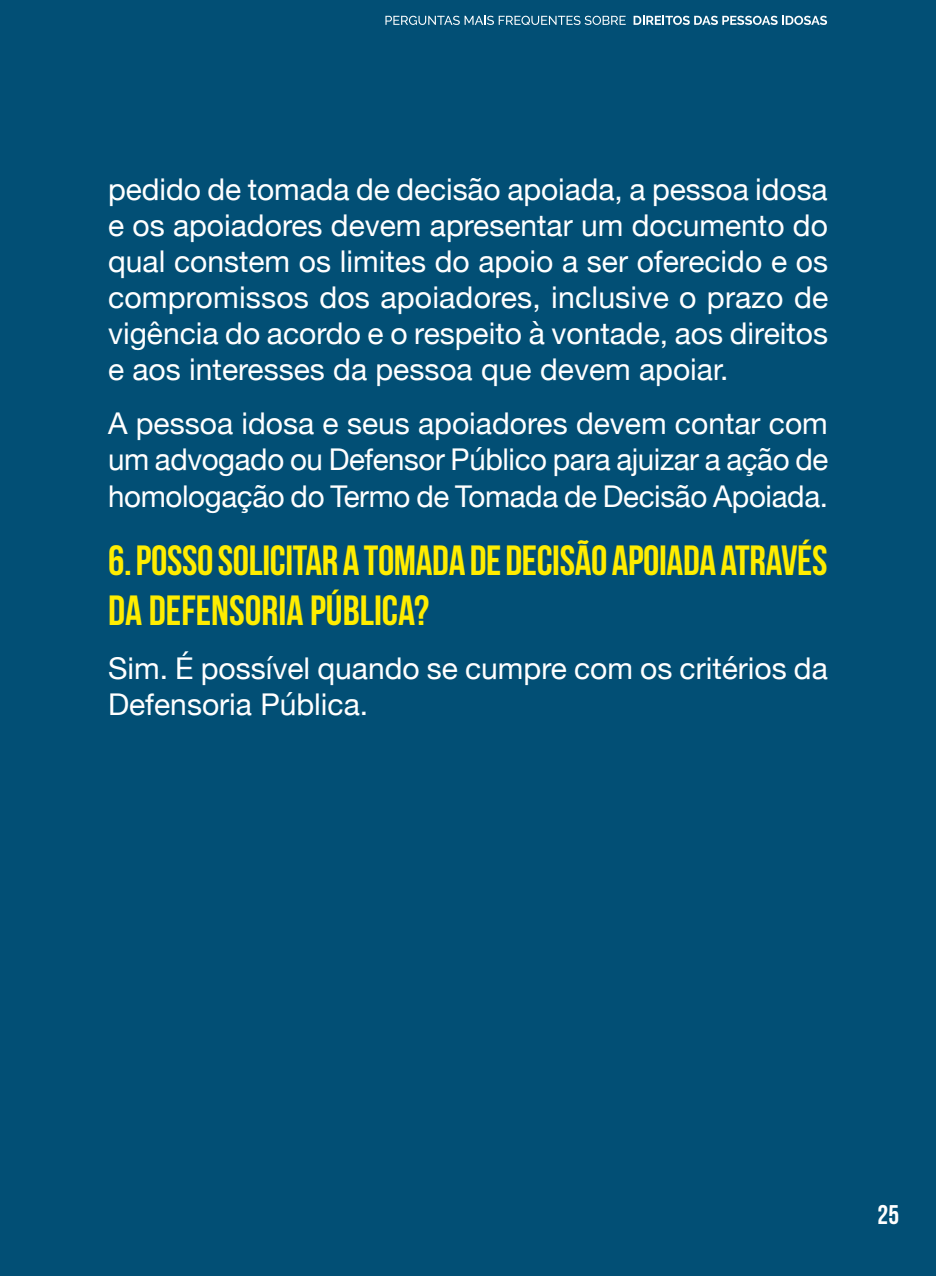
<style>
.page{position:relative;width:936px;height:1276px;background:#fff}
.page>*{position:absolute;margin:0;border:0;box-sizing:border-box;transform-origin:0 0}
.t1{font:700 42px/50.4px "Bebas Neue";letter-spacing:-.01em;color:#ffed00}
.t2{font:30px/36px "Helvetica Neue";color:#fff;text-align:justify}
.t3{font:700 27px "Bebas Neue";color:#fff}
</style>
<div class="page">
<div style="left:0;top:0;width:935px;height:1276px;background:#024f75"></div>
<svg style="left:385px;top:16px;width:240px;height:9px"></svg>
<svg style="left:633px;top:16px;width:194px;height:9px"></svg>
<p class="t2" style="left:108px;top:173px;width:721px">pedido de tomada de decisão apoiada, a pessoa idosa e os apoiadores devem apresentar um documento do qual constem os limites do apoio a ser oferecido e os compromissos dos apoiadores, inclusive o prazo de vigência do acordo e o respeito à vontade, aos direitos e aos interesses da pessoa que devem apoiar.</p>
<p class="t2" style="left:108px;top:407px;width:721px">A pessoa idosa e seus apoiadores devem contar com um advogado ou Defensor Público para ajuizar a ação de homologação do Termo de Tomada de Decisão Apoiada.</p>
<h1 class="t1" style="left:108px;top:535px;width:720px">6. POSSO SOLICITAR A TOMADA DE DECISÃO APOIADA ATRAVÉS<br>DA DEFENSORIA PÚBLICA?</h1>
<p class="t2" style="left:108px;top:652px;width:721px">Sim. É possível quando se cumpre com os critérios da<br>Defensoria Pública.</p>
<p class="t3" style="left:877px;top:1199px;width:23px">25</p>
</div>
